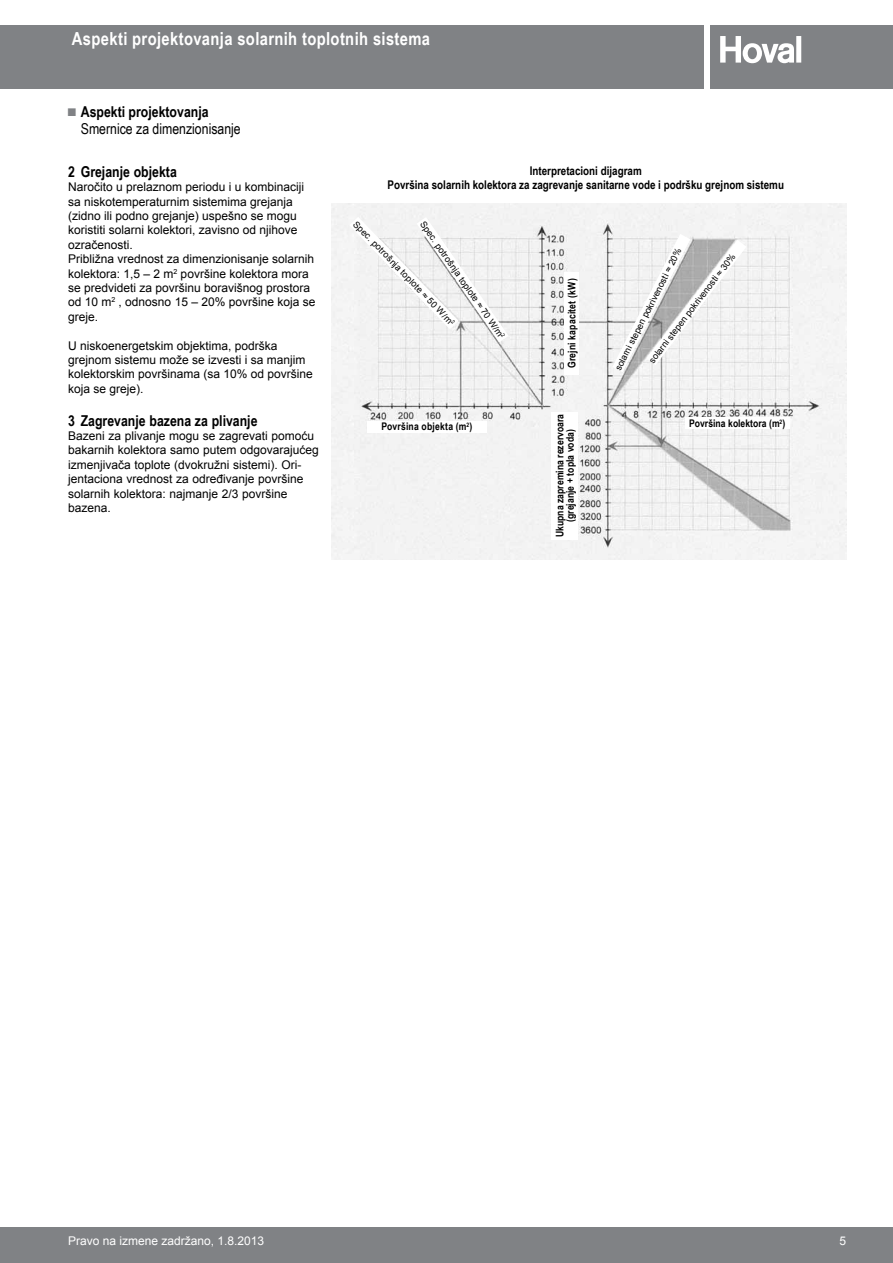
<style>
.page{position:relative;width:893px;height:1263px;background:#fff}
.page>*{position:absolute;margin:0;border:0;box-sizing:border-box;transform-origin:0 0}
.t1{font:700 18px "Arial Narrow";letter-spacing:.02em;color:#fff}
.t2{font:700 15px "Arial Narrow";color:#000}
.t3{font:15px "Arial Narrow";color:#000}
.t4{font:12px/14.4px "Arial";color:#000}
.t5{font:700 12px/14.4px "Arial Narrow";color:#000;text-align:center}
.t6{font:12px "Arial";color:#fff}
.t7{font:700 10.5px/10.5px "Arial Narrow";color:#000;text-align:center}
.t8{font:700 10.5px "Arial Narrow";letter-spacing:.02em;color:#000}
.t9{font:9px "Arial";color:#000}
.s1{font-size:16.5px;color:#808285}
</style>
<div class="page">
<div style="left:710px;top:26px;width:183px;height:63px;background:#808285"></div>
<svg style="left:720px;top:36px;width:81px;height:27px"></svg>
<div style="left:0;top:26px;width:703px;height:63px;background:#808285"></div>
<div style="left:0;top:1228px;width:893px;height:35px;background:#808285"></div>
<img style="left:332px;top:204px;width:514px;height:355px">
<div style="left:685px;top:418px;width:104px;height:11px;background:#fff"></div>
<svg style="left:612px;top:234px;width:134px;height:138px"></svg>
<div style="left:564px;top:272px;width:15px;height:103px;background:#fff"></div>
<div style="left:552px;top:412px;width:26px;height:127px;background:#fff"></div>
<svg style="left:349px;top:217px;width:159px;height:125px"></svg>
<div style="left:367px;top:421px;width:119px;height:11px;background:#fff"></div>
<h1 class="t1" style="left:72px;top:25px;width:360px">Aspekti projektovanja solarnih toplotnih sistema</h1>
<p class="t2" style="left:68px;top:101px;width:142px"><span class="s1">■</span> Aspekti projektovanja</p>
<p class="t3" style="left:81px;top:118px;width:161px">Smernice za dimenzionisanje</p>
<p class="t2" style="left:68px;top:160px;width:110px">2 Grejanje objekta</p>
<p class="t4" style="left:68px;top:180px;width:249px">Naročito u prelaznom periodu i u kombinaciji sa niskotemperaturnim sistemima grejanja (zidno ili podno grejanje) uspešno se mogu koristiti solarni kolektori, zavisno od njihove ozračenosti.<br>Približna vrednost za dimenzionisanje solarnih kolektora: 1,5 – 2 m<sup>2</sup> površine kolektora mora se predvideti za površinu boravišnog prostora od 10 m<sup>2</sup> , odnosno 15 – 20% površine koja se greje.</p>
<p class="t4" style="left:68px;top:338px;width:246px">U niskoenergetskim objektima, podrška grejnom sistemu može se izvesti i sa manjim kolektorskim površinama (sa 10% od površine koja se greje).</p>
<p class="t2" style="left:68px;top:409px;width:191px">3 Zagrevanje bazena za plivanje</p>
<p class="t4" style="left:68px;top:429px;width:252px">Bazeni za plivanje mogu se zagrevati pomoću bakarnih kolektora samo putem odgovarajućeg izmenjivača toplote (dvokružni sistemi). Ori&shy;jentaciona vrednost za određivanje površine solarnih kolektora: najmanje 2/3 površine bazena.</p>
<p class="t5" style="left:387px;top:163px;width:398px">Interpretacioni dijagram<br>Površina solarnih kolektora za zagrevanje sanitarne vode i podršku grejnom sistemu</p>
<p class="t9" style="left:359px;top:218px;width:143px;rotate:46deg">Spec. potrošnja toplote ≈ 50 W/m<sup>2</sup></p>
<p class="t9" style="left:427px;top:219px;width:143px;rotate:55deg">Spec. potrošnja toplote ≈ 70 W/m<sup>2</sup></p>
<p class="t8" style="left:381px;top:419px;width:92px">Površina objekta (m<sup>2</sup>)</p>
<p class="t8" style="left:564px;top:368px;width:91px;rotate:-90deg">Grejni kapacitet (kW)</p>
<p class="t7" style="left:554px;top:537px;width:124px;rotate:-90deg">Ukupna zapremina rezervoara (grejanje + topla voda)</p>
<p class="t9" style="left:612px;top:367px;width:137px;rotate:-63deg">solarni stepen pokrivenosti ≈ 20%</p>
<p class="t9" style="left:646px;top:358px;width:137px;rotate:-52deg">solarni stepen pokrivenosti ≈ 30%</p>
<p class="t7" style="left:689px;top:418px;width:98px">Površina kolektora (m<sup>2</sup>)</p>
<p class="t6" style="left:68px;top:1233px;width:198px">Pravo na izmene zadržano, 1.8.2013</p>
<p class="t6" style="left:839px;top:1233px;width:8px">5</p>
</div>
